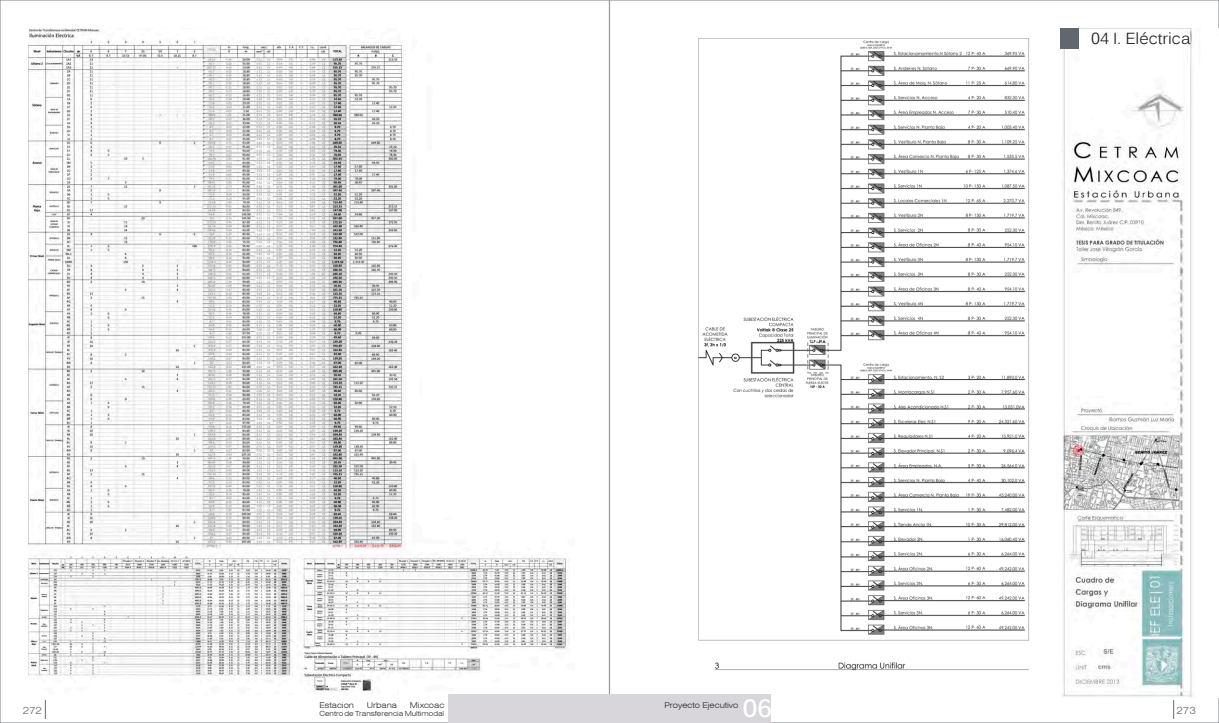
<style>
.page{position:relative;width:1219px;height:723px;background:#fff}
.page>*{position:absolute;margin:0;border:0;box-sizing:border-box;transform-origin:0 0}
.t1{font:700 25px "Kalinga";color:#fff}
.t2{font:16px "Kalinga";color:#231f20}
.t3{font:300 expanded 10px "Swiss 721 BT";color:#67676a}
.t4{font:300 expanded 8px "Swiss 721 BT";color:#231f20}
.t5{font:300 expanded 7px "Swiss 721 BT";color:#231f20}
</style>
<div class="page">
<img style="left:1062px;top:28px;width:131px;height:669px">
<img style="left:698px;top:38px;width:331px;height:633px">
<img style="left:28px;top:28px;width:540px;height:663px">
<svg style="left:45px;top:700px;width:1px;height:19px"></svg>
<svg style="left:1173px;top:700px;width:1px;height:19px"></svg>
<div style="left:448px;top:694px;width:161px;height:29px;background:#d8d6db"></div>
<div style="left:609px;top:694px;width:162px;height:29px;background:#d8d6db"></div>
<div style="left:1060px;top:28px;width:19px;height:20px;background:#62676d"></div>
<h2 class="t2" style="left:1091px;top:28px;width:101px">04 I. Eléctrica</h2>
<p class="t4" style="left:664px;top:700px;width:75px">Proyecto Ejecutivo</p>
<h1 class="t1" style="left:743px;top:692px;width:31px">06</h1>
<p class="t4" style="left:319px;top:700px;width:36px">Estacion</p>
<p class="t4" style="left:367px;top:700px;width:32px">Urbana</p>
<p class="t4" style="left:410px;top:700px;width:36px">Mixcoac</p>
<p class="t5" style="left:319px;top:709px;width:126px">Centro de Transferencia Multimodal</p>
<p class="t3" style="left:23px;top:704px;width:21px">272</p>
<p class="t3" style="left:1176px;top:705px;width:21px">273</p>
</div>
